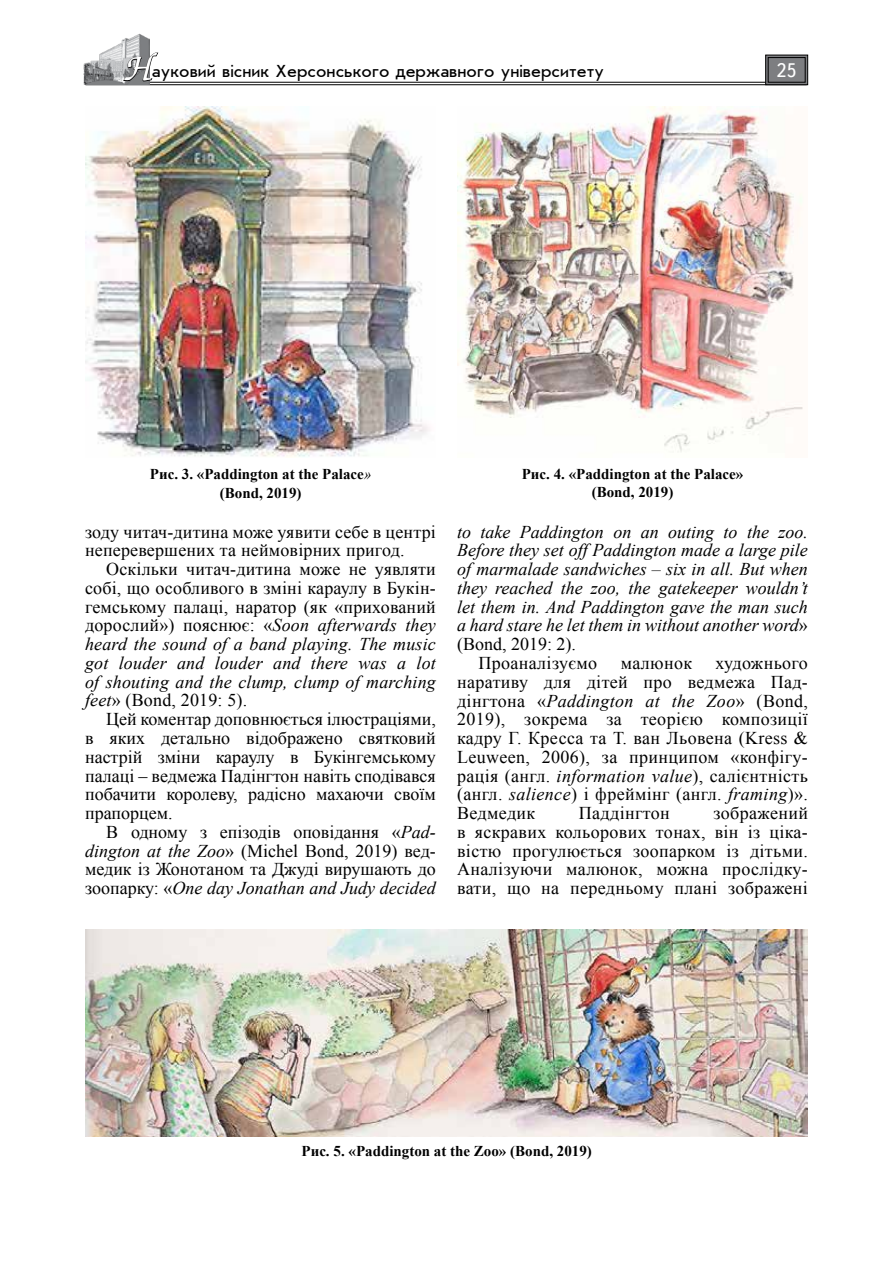
<style>
.page{position:relative;width:893px;height:1263px;background:#fff}
.page>*{position:absolute;margin:0;border:0;box-sizing:border-box;transform-origin:0 0}
.t1{font:19.5px "Ukrainian Text";color:#fff}
.t2{font:18px/18.8px "Times New Roman";letter-spacing:.01em;color:#000;text-align:justify}
.t3{font:italic 18px "Times New Roman";color:#000}
.t4{font:18px "Ukrainian Journal Sans";color:#000}
.t5{font:700 15px/18.8px "Times New Roman";color:#000;text-align:center}
.s1{font-family:"Zapf Chancer";font-size:30px;color:#fff}
.s2{font-weight:400;font-style:italic}
.s3{font-style:italic}
.s4{font-style:normal}
</style>
<div class="page">
<hr style="left:85px;top:82px;width:722px;height:1px;background:#000">
<hr style="left:85px;top:84px;width:722px;height:1px;background:#000">
<img style="left:84px;top:33px;width:66px;height:51px">
<svg style="left:123px;top:52px;width:36px;height:30px"></svg>
<svg style="left:765px;top:55px;width:43px;height:30px"></svg>
<div style="left:768px;top:57px;width:37px;height:25px;border:1px solid #000"></div>
<img style="left:85px;top:106px;width:344px;height:351px">
<img style="left:457px;top:106px;width:346px;height:346px">
<img style="left:85px;top:929px;width:723px;height:207px">
<p class="t4" style="left:124px;top:62px;width:482px"><span class="s1">Н</span>ауковий вісник Херсонського державного університету</p>
<p class="t1" style="left:776px;top:60px;width:22px">25</p>
<p class="t5" style="left:150px;top:464px;width:223px">Рис. 3. «Paddington at the Palace<span class="s2">» </span>(Bond, 2019)</p>
<p class="t2" style="left:85px;top:522px;width:352px">зоду читач-дитина може уявити себе в центрі неперевершених та неймовірних пригод.</p>
<p class="t2" style="left:85px;top:559px;width:352px;text-indent:21px">Оскільки читач-дитина може не уявляти собі, що особливого в зміні караулу в Букін&shy;гемському палаці, наратор (як «прихований дорослий») пояснює: «<span class="s3">Soon afterwards they heard the sound of a band playing. The music got louder and louder and there was a lot of shouting and the clump, clump of marching feet</span>» (Bond, 2019: 5).</p>
<p class="t2" style="left:85px;top:709px;width:352px;text-indent:21px">Цей коментар доповнюється ілюстраціями, в яких детально відображено святковий настрій зміни караулу в Букінгемському палаці – ведмежа Падінгтон навіть сподівався побачити королеву, радісно махаючи своїм прапорцем.</p>
<p class="t2" style="left:85px;top:822px;width:352px;text-indent:21px">В одному з епізодів оповідання «<span class="s3">Pad&shy;dington at the Zoo</span>» (Michel Bond, 2019) вед&shy;медик із Жонотаном та Джуді вирушають до зоопарку: «<span class="s3">One day Jonathan and Judy decided</span></p>
<p class="t5" style="left:522px;top:464px;width:223px">Рис. 4. «Paddington at the Palace» (Bond, 2019)</p>
<p class="t3" style="left:457px;top:519px;width:352px">to take Paddington on an outing to the zoo.</p>
<p class="t3" style="left:457px;top:538px;width:352px">Before they set off Paddington made a large pile</p>
<p class="t3" style="left:457px;top:557px;width:352px">of marmalade sandwiches – six in all. But when</p>
<p class="t3" style="left:457px;top:575px;width:352px">they reached the zoo, the gatekeeper wouldn’t</p>
<p class="t3" style="left:457px;top:594px;width:352px">let them in. And Paddington gave the man such</p>
<p class="t3" style="left:457px;top:613px;width:352px">a hard stare he let them in without another word<span class="s4">»</span></p>
<p class="t2" style="left:457px;top:634px;width:120px">(Bond, 2019: 2).</p>
<p class="t2" style="left:478px;top:653px;width:120px">Проаналізуємо</p>
<p class="t2" style="left:621px;top:653px;width:73px">малюнок</p>
<p class="t2" style="left:457px;top:653px;width:352px;text-indent:258px">художнього наративу для дітей про ведмежа Пад&shy;дінгтона «<span class="s3">Paddington at the Zoo</span>» (Bond, 2019), зокрема за теорією композиції кадру Г. Кресса та Т. ван Льовена (Kress &amp; Leuween, 2006), за принципом «конфігу&shy;рація (англ. <span class="s3">information value</span>), салієнтність (англ. <span class="s3">salience</span>) і фреймінг (англ. <span class="s3">framing</span>)».<br>Ведмедик</p>
<p class="t2" style="left:457px;top:803px;width:352px;text-indent:256px">зображений в яскравих кольорових тонах, він із ціка&shy;вістю прогулюється зоопарком із дітьми.<br>Аналізуючи малюнок, можна прослідку&shy;вати, що на передньому плані зображені</p>
<p class="t2" style="left:579px;top:803px;width:92px">Паддінгтон</p>
<p class="t5" style="left:302px;top:1141px;width:292px">Рис. 5. «Paddington at the Zoo» (Bond, 2019)</p>
</div>
